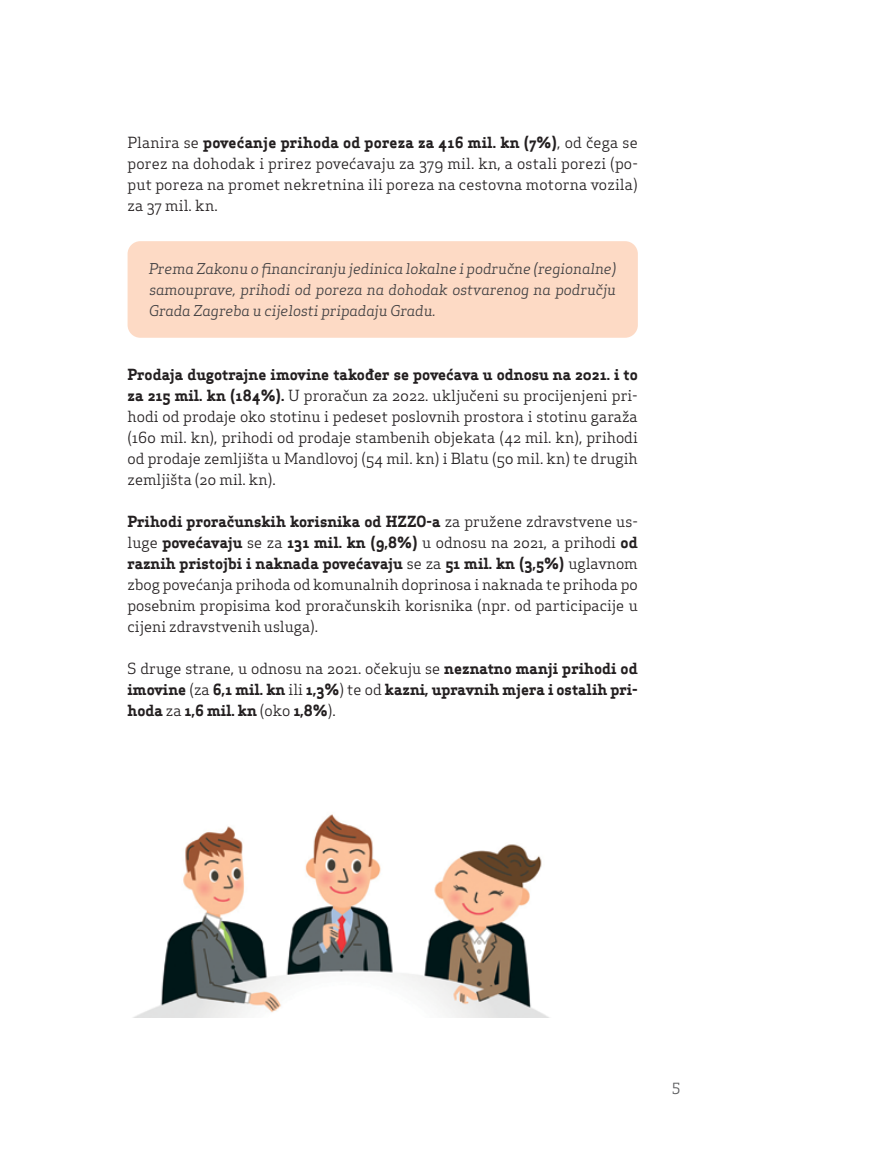
<style>
.page{position:relative;width:893px;height:1170px;background:#fff}
.page>*{position:absolute;margin:0;border:0;box-sizing:border-box;transform-origin:0 0}
.t1{font:15px/21px "Apex Serif";color:#231f20;text-align:justify}
.t2{font:700 15px/21px "Apex Serif";color:#231f20;text-align:justify}
.t3{font:15px "Apex Serif";color:#58595b}
.t4{font:italic 14.55px/21px "Apex Serif";color:#414042;text-align:justify}
.s1{font-weight:700}
.s2{font-weight:400}
</style>
<div class="page">
<div style="left:128px;top:241px;width:510px;height:97px;background:#fddac5;border-radius:13px"></div>
<img style="left:134px;top:814px;width:414px;height:203px">
<p class="t1" style="left:128px;top:132px;width:512px">Planira se <span class="s1">povećanje prihoda od poreza za 416 mil. kn (7%)</span>, od čega se porez na dohodak i prirez povećavaju za 379 mil. kn, a ostali porezi (po&shy;put poreza na promet nekretnina ili poreza na cestovna motorna vozila) za 37 mil. kn.</p>
<p class="t4" style="left:149px;top:258px;width:469px">Prema Zakonu o financiranju jedinica lokalne i područne (regionalne) samouprave, prihodi od poreza na dohodak ostvarenog na području Grada Zagreba u cijelosti pripadaju Gradu.</p>
<p class="t1" style="left:128px;top:363px;width:512px"><span class="s1">Prodaja dugotrajne imovine također se povećava u odnosu na 2021. i to za 215 mil. kn (184%).</span> U proračun za 2022. uključeni su procijenjeni pri&shy;hodi od prodaje oko stotinu i pedeset poslovnih prostora i stotinu garaža (160 mil. kn), prihodi od prodaje stambenih objekata (42 mil. kn), prihodi od prodaje zemljišta u Mandlovoj (54 mil. kn) i Blatu (50 mil. kn) te drugih zemljišta (20 mil. kn).</p>
<p class="t1" style="left:128px;top:510px;width:512px"><span class="s1">Prihodi proračunskih korisnika od HZZO-a</span> za pružene zdravstvene us&shy;luge <span class="s1">povećavaju</span> se za <span class="s1">131 mil. kn (9,8%)</span> u odnosu na 2021, a prihodi <span class="s1">od raznih pristojbi i naknada povećavaju</span> se za <span class="s1">51 mil. kn (3,5%)</span> uglavnom zbog povećanja prihoda od komunalnih doprinosa i naknada te prihoda po posebnim propisima kod proračunskih korisnika (npr. od participacije u cijeni zdravstvenih usluga).</p>
<p class="t2" style="left:128px;top:657px;width:512px"><span class="s2">S druge strane, u odnosu na 2021. očekuju se</span> neznatno manji prihodi od imovine <span class="s2">(za</span> 6,1 mil. kn <span class="s2">ili</span> 1,3%<span class="s2">) te od</span> kazni, upravnih mjera i ostalih pri&shy;hoda <span class="s2">za</span> 1,6 mil. kn <span class="s2">(oko</span> 1,8%<span class="s2">).</span></p>
<p class="t3" style="left:672px;top:1078px;width:10px">5</p>
</div>
